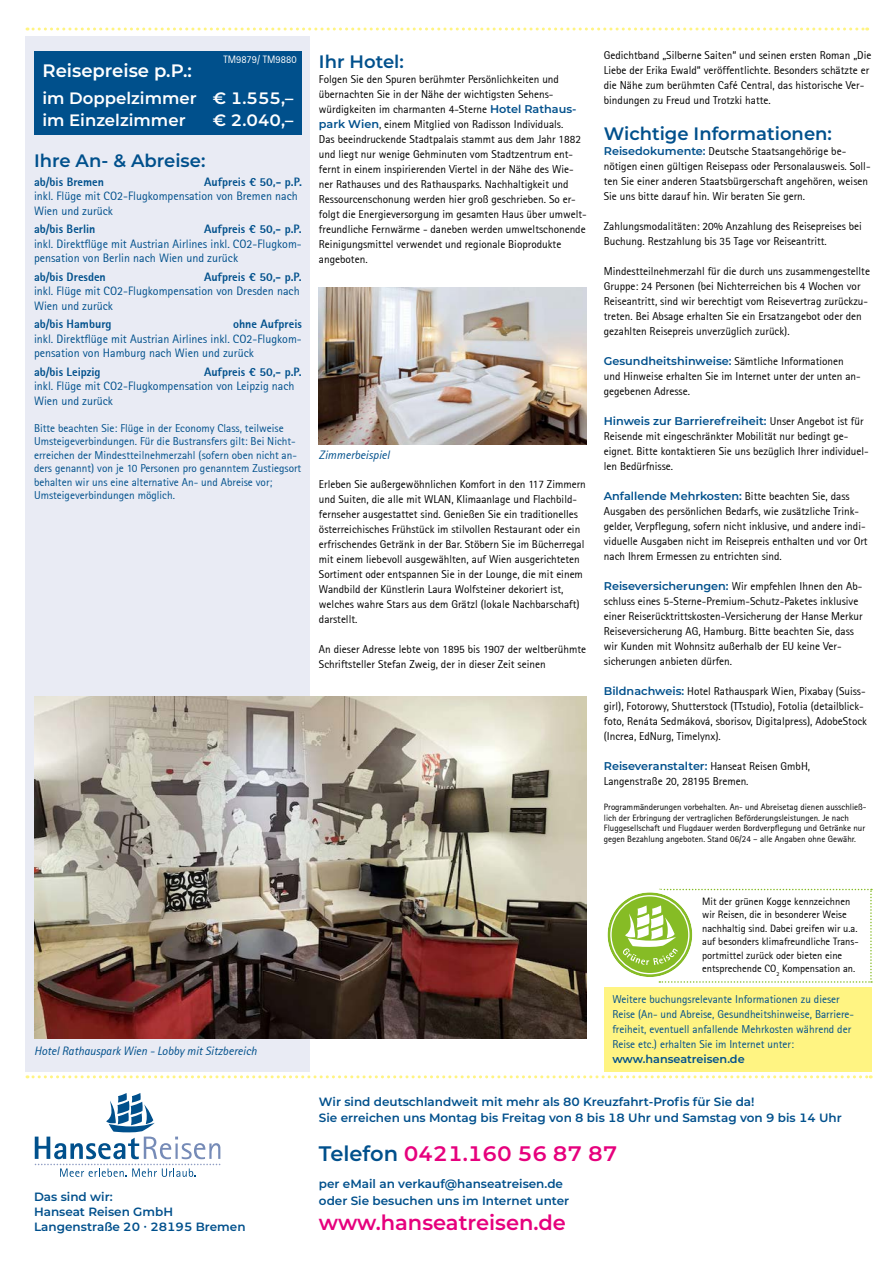
<style>
.page{position:relative;width:893px;height:1263px;background:#fff}
.page>*{position:absolute;margin:0;border:0;box-sizing:border-box;transform-origin:0 0}
.t1{font:600 21px "Montserrat";color:#e6007d}
.t2{font:600 18px "Montserrat";color:#00508c}
.t3{font:600 18px "Montserrat";color:#fff}
.t4{font:600 16.5px/22.5px "Montserrat";color:#fff}
.t5{font:12px/14.4px "Rotis Sans Serif";color:#00508c}
.t6{font:600 12px/15px "Montserrat";color:#00508c}
.t7{font:800 12px "Rotis Sans Serif";color:#00508c}
.t8{font:italic 12px "Rotis Sans Serif";color:#00508c}
.t9{font:11.25px/15px "Rotis Sans Serif";color:#000}
.t10{font:11.25px/13.5px "Rotis Sans Serif";color:#00508c}
.t11{font:600 11.25px "Montserrat";color:#00508c}
.t12{font:10.5px/13.5px "Rotis Sans Serif";color:#000}
.t13{font:10.5px "Rotis Sans Serif";color:#fff}
.t14{font:9px/10.5px "Rotis Sans Serif";color:#000}
.s1{font-family:"Montserrat";font-weight:600;color:#00508c}
.s2{font-family:"Rotis Sans Serif";font-weight:400;color:#000}
.s3{color:#00508c}
</style>
<div class="page">
<svg style="left:27px;top:28px;width:841px;height:3px"></svg>
<svg style="left:35px;top:1093px;width:185px;height:84px"></svg>
<svg style="left:27px;top:1075px;width:844px;height:3px"></svg>
<div style="left:604px;top:986px;width:268px;height:85px;background:#fff482"></div>
<div style="left:26px;top:36px;width:284px;height:1035px;background:#e9ebf4"></div>
<div style="left:34px;top:51px;width:268px;height:84px;background:#00508c"></div>
<img style="left:34px;top:696px;width:553px;height:343px">
<img style="left:319px;top:287px;width:268px;height:157px">
<svg style="left:607px;top:889px;width:265px;height:94px"></svg>
<p class="t13" style="left:223px;top:53px;width:75px">TM9879/ TM9880</p>
<h2 class="t3" style="left:43px;top:58px;width:151px">Reisepreise p.P.:</h2>
<h3 class="t4" style="left:43px;top:86px;width:252px">im Doppelzimmer € 1.555,– im Einzelzimmer</h3>
<h3 class="t4" style="left:213px;top:108px;width:82px">€ 2.040,–</h3>
<h2 class="t2" style="left:34px;top:148px;width:173px">Ihre An- &amp; Abreise:</h2>
<p class="t7" style="left:34px;top:174px;width:71px">ab/bis Bremen</p>
<p class="t7" style="left:204px;top:174px;width:99px">Aufpreis € 50,- p.P.</p>
<p class="t5" style="left:34px;top:189px;width:265px">inkl. Flüge mit CO2-Flugkompensation von Bremen nach<br>Wien und zurück</p>
<p class="t7" style="left:34px;top:222px;width:63px">ab/bis Berlin</p>
<p class="t7" style="left:204px;top:222px;width:99px">Aufpreis € 50,- p.P.</p>
<p class="t5" style="left:34px;top:236px;width:269px">inkl. Direktflüge mit Austrian Airlines inkl. CO2-Flugkom&shy;pensation von Berlin nach Wien und zurück</p>
<p class="t7" style="left:34px;top:269px;width:73px">ab/bis Dresden</p>
<p class="t7" style="left:204px;top:269px;width:99px">Aufpreis € 50,- p.P.</p>
<p class="t5" style="left:34px;top:284px;width:267px">inkl. Flüge mit CO2-Flugkompensation von Dresden nach<br>Wien und zurück</p>
<p class="t7" style="left:34px;top:317px;width:79px">ab/bis Hamburg</p>
<p class="t7" style="left:233px;top:317px;width:70px">ohne Aufpreis</p>
<p class="t5" style="left:34px;top:331px;width:269px">inkl. Direktflüge mit Austrian Airlines inkl. CO2-Flugkom&shy;pensation von Hamburg nach Wien und zurück</p>
<p class="t7" style="left:34px;top:364px;width:68px">ab/bis Leipzig</p>
<p class="t7" style="left:204px;top:364px;width:99px">Aufpreis € 50,- p.P.</p>
<p class="t5" style="left:34px;top:379px;width:262px">inkl. Flüge mit CO2-Flugkompensation von Leipzig nach<br>Wien und zurück</p>
<p class="t10" style="left:34px;top:421px;width:269px">Bitte beachten Sie: Flüge in der Economy Class, teilweise Umsteigeverbindungen. Für die Bustransfers gilt: Bei Nicht&shy;erreichen der Mindestteilnehmerzahl (sofern oben nicht an&shy;ders genannt) von je 10 Personen pro genanntem Zustiegsort behalten wir uns eine alternative An- und Abreise vor; Umsteigeverbindungen möglich.</p>
<h2 class="t2" style="left:319px;top:49px;width:86px">Ihr Hotel:</h2>
<p class="t9" style="left:319px;top:72px;width:269px">Folgen Sie den Spuren berühmter Persönlichkeiten und übernachten Sie in der Nähe der wichtigsten Sehens&shy;würdigkeiten im charmanten 4-Sterne <span class="s1">Hotel Rathaus&shy;park Wien</span>, einem Mitglied von Radisson Individuals.<br>Das beeindruckende Stadtpalais stammt aus dem Jahr 1882 und liegt nur wenige Gehminuten vom Stadtzentrum ent&shy;fernt in einem inspirierenden Viertel in der Nähe des Wie&shy;ner Rathauses und des Rathausparks. Nachhaltigkeit und Ressourcenschonung werden hier groß geschrieben. So er&shy;folgt die Energieversorgung im gesamten Haus über umwelt&shy;freundliche Fernwärme - daneben werden umweltschonende Reinigungsmittel verwendet und regionale Bioprodukte angeboten.</p>
<p class="t8" style="left:319px;top:448px;width:72px">Zimmerbeispiel</p>
<p class="t9" style="left:319px;top:477px;width:268px">Erleben Sie außergewöhnlichen Komfort in den 117 Zimmern und Suiten, die alle mit WLAN, Klimaanlage und Flachbild&shy;fernseher ausgestattet sind. Genießen Sie ein traditionelles österreichisches Frühstück im stilvollen Restaurant oder ein erfrischendes Getränk in der Bar. Stöbern Sie im Bücherregal mit einem liebevoll ausgewählten, auf Wien ausgerichteten Sortiment oder entspannen Sie in der Lounge, die mit einem Wandbild der Künstlerin Laura Wolfsteiner dekoriert ist, welches wahre Stars aus dem Grätzl (lokale Nachbarschaft) darstellt.</p>
<p class="t9" style="left:319px;top:642px;width:269px">An dieser Adresse lebte von 1895 bis 1907 der weltberühmte<br>Schriftsteller Stefan Zweig, der in dieser Zeit seinen</p>
<p class="t9" style="left:604px;top:47px;width:269px">Gedichtband „Silberne Saiten“ und seinen ersten Roman „Die Liebe der Erika Ewald“ veröffentlichte. Besonders schätzte er die Nähe zum berühmten Café Central, das historische Ver&shy;bindungen zu Freud und Trotzki hatte.</p>
<h2 class="t2" style="left:604px;top:121px;width:230px">Wichtige Informationen:</h2>
<p class="t9" style="left:604px;top:143px;width:268px"><span class="s1">Reisedokumente:</span> Deutsche Staatsangehörige be&shy;nötigen einen gültigen Reisepass oder Personalausweis. Soll&shy;ten Sie einer anderen Staatsbürgerschaft angehören, weisen Sie uns bitte darauf hin. Wir beraten Sie gern.</p>
<p class="t9" style="left:604px;top:218px;width:260px">Zahlungsmodalitäten: 20% Anzahlung des Reisepreises bei<br>Buchung. Restzahlung bis 35 Tage vor Reiseantritt.</p>
<p class="t9" style="left:604px;top:263px;width:268px">Mindestteilnehmerzahl für die durch uns zusammengestellte Gruppe: 24 Personen (bei Nichterreichen bis 4 Wochen vor Reiseantritt, sind wir berechtigt vom Reisevertrag zurückzu&shy;treten. Bei Absage erhalten Sie ein Ersatzangebot oder den gezahlten Reisepreis unverzüglich zurück).</p>
<p class="t9" style="left:604px;top:353px;width:258px"><span class="s1">Gesundheitshinweise:</span> Sämtliche Informationen und Hinweise erhalten Sie im Internet unter der unten an&shy;gegebenen Adresse.</p>
<p class="t11" style="left:604px;top:413px;width:261px">Hinweis zur Barrierefreiheit: <span class="s2">Unser Angebot ist für</span></p>
<p class="t9" style="left:604px;top:428px;width:266px">Reisende mit eingeschränkter Mobilität nur bedingt ge&shy;eignet. Bitte kontaktieren Sie uns bezüglich Ihrer individuel&shy;len Bedürfnisse.</p>
<p class="t11" style="left:604px;top:488px;width:247px">Anfallende Mehrkosten: <span class="s2">Bitte beachten Sie, dass</span></p>
<p class="t9" style="left:604px;top:503px;width:265px">Ausgaben des persönlichen Bedarfs, wie zusätzliche Trink&shy;gelder, Verpflegung, sofern nicht inklusive, und andere indi&shy;viduelle Ausgaben nicht im Reisepreis enthalten und vor Ort nach Ihrem Ermessen zu entrichten sind.</p>
<p class="t9" style="left:604px;top:578px;width:260px"><span class="s1">Reiseversicherungen:</span> Wir empfehlen Ihnen den Ab&shy;schluss eines 5-Sterne-Premium-Schutz-Paketes inklusive einer Reiserücktrittskosten-Versicherung der Hanse Merkur Reiseversicherung AG, Hamburg. Bitte beachten Sie, dass wir Kunden mit Wohnsitz außerhalb der EU keine Ver&shy;sicherungen anbieten dürfen.</p>
<p class="t9" style="left:604px;top:683px;width:265px"><span class="s1">Bildnachweis:</span> Hotel Rathauspark Wien, Pixabay (Suiss&shy;girl), Fotorowy, Shutterstock (TTstudio), Fotolia (detailblick&shy;foto, Renáta Sedmáková, sborisov, Digitalpress), AdobeStock (Increa, EdNurg, Timelynx).</p>
<p class="t11" style="left:604px;top:758px;width:208px">Reiseveranstalter: <span class="s2">Hanseat Reisen GmbH,</span></p>
<p class="t9" style="left:604px;top:773px;width:146px">Langenstraße 20, 28195 Bremen.</p>
<p class="t14" style="left:604px;top:802px;width:264px">Programmänderungen vorbehalten. An- und Abreisetag dienen ausschließ&shy;lich der Erbringung der vertraglichen Beförderungsleistungen. Je nach Fluggesellschaft und Flugdauer werden Bordverpflegung und Getränke nur gegen Bezahlung angeboten. Stand 06/24 – alle Angaben ohne Gewähr.</p>
<p class="t8" style="left:34px;top:1044px;width:224px">Hotel Rathauspark Wien - Lobby mit Sitzbereich</p>
<p class="t6" style="left:34px;top:1189px;width:213px">Das sind wir:<br>Hanseat Reisen GmbH<br>Langenstraße 20 ∙ 28195 Bremen</p>
<p class="t12" style="left:702px;top:894px;width:158px">Mit der grünen Kogge kennzeichnen wir Reisen, die in besonderer Weise nachhaltig sind. Dabei greifen wir u.a. auf besonders klimafreundliche Trans&shy;portmittel zurück oder bieten eine entsprechende CO<sub>2</sub> Kompensation an.</p>
<p class="t10" style="left:612px;top:991px;width:243px;line-height:15px">Weitere buchungsrelevante Informationen zu dieser Reise (An- und Abreise, Gesundheitshinweise, Barriere&shy;freiheit, eventuell anfallende Mehrkosten während der Reise etc.) erhalten Sie im Internet unter:</p>
<p class="t11" style="left:612px;top:1051px;width:134px">www.hanseatreisen.de</p>
<p class="t6" style="left:319px;top:1092px;width:524px;line-height:16.5px">Wir sind deutschlandweit mit mehr als 80 Kreuzfahrt-Profis für Sie da!<br>Sie erreichen uns Montag bis Freitag von 8 bis 18 Uhr und Samstag von 9 bis 14 Uhr</p>
<h1 class="t1" style="left:319px;top:1139px;width:300px"><span class="s3">Telefon</span> 0421.160 56 87 87</h1>
<p class="t6" style="left:319px;top:1175px;width:252px;line-height:16.5px">per eMail an verkauf@hanseatreisen.de oder Sie besuchen uns im Internet unter</p>
<h1 class="t1" style="left:319px;top:1208px;width:249px">www.hanseatreisen.de</h1>
</div>
